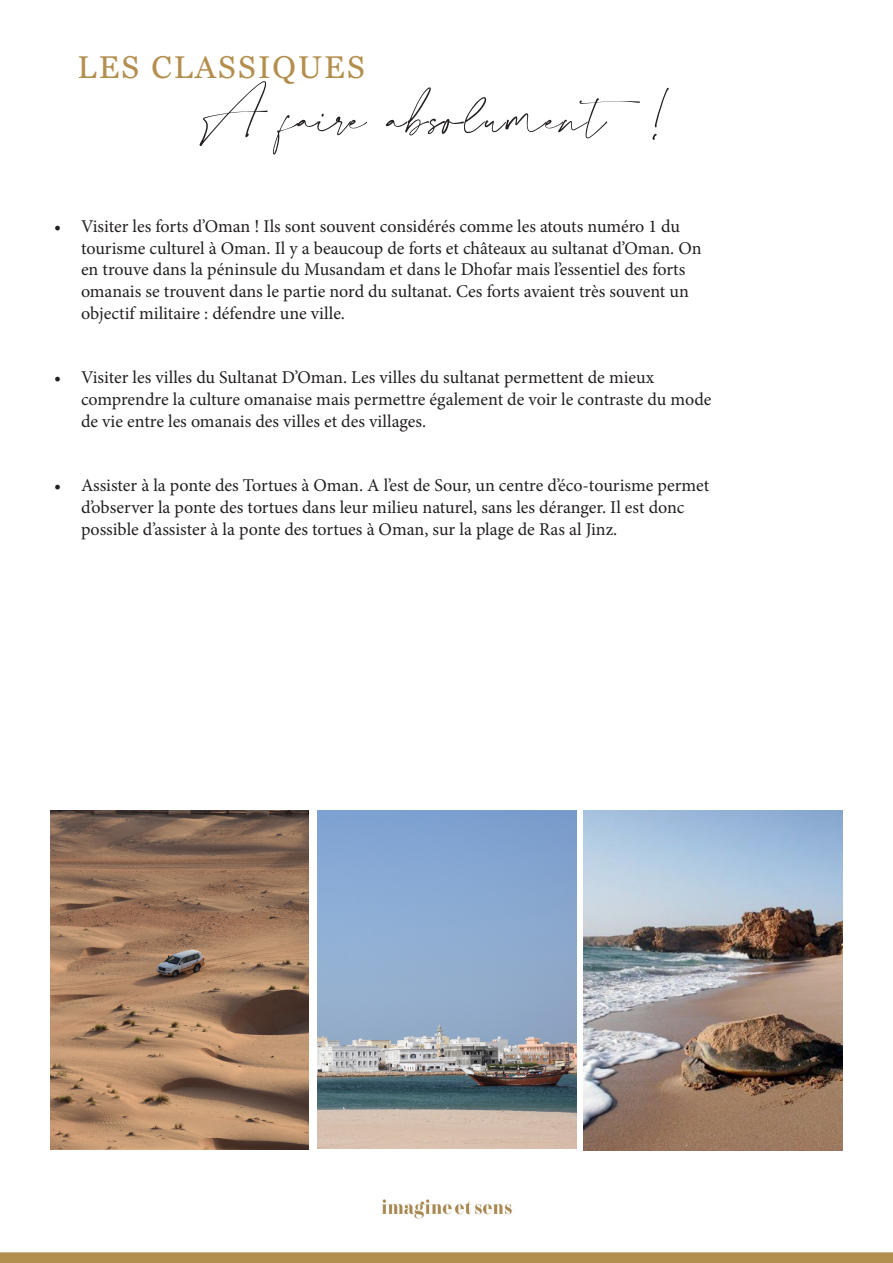
<style>
.page{position:relative;width:893px;height:1263px;background:#fff}
.page>*{position:absolute;margin:0;border:0;box-sizing:border-box;transform-origin:0 0}
.t1{font:67.5px "Collection Free";letter-spacing:.015em;color:#231f20}
.t2{font:31.5px "Georgia";letter-spacing:.07em;color:#b38f4f}
.t3{font:18px/21.6px "Minion Pro";color:#231f20}
</style>
<div class="page">
<img style="left:50px;top:810px;width:258px;height:339px">
<img style="left:583px;top:810px;width:260px;height:340px">
<img style="left:317px;top:810px;width:260px;height:339px">
<div style="left:2px;top:1254px;width:889px;height:7px;background:#b38f4f"></div>
<div style="left:0;top:1252px;width:893px;height:11px;border:4px solid #b38f4f"></div>
<img style="left:381px;top:1199px;width:131px;height:20px">
<p class="t2" style="left:78px;top:44px;width:288px">LES CLASSIQUES</p>
<p class="t1" style="left:197px;top:81px;width:476px">À faire absolument!</p>
<p class="t3" style="left:81px;top:216px;width:622px;text-indent:-27px">• Visiter les forts d’Oman ! Ils sont souvent considérés comme les atouts numéro 1 du tourisme culturel à Oman. Il y a beaucoup de forts et châteaux au sultanat d’Oman. On en trouve dans la péninsule du Musandam et dans le Dhofar mais l’essentiel des forts omanais se trouvent dans le partie nord du sultanat. Ces forts avaient très souvent un objectif militaire : défendre une ville.</p>
<p class="t3" style="left:81px;top:367px;width:632px;text-indent:-27px">• Visiter les villes du Sultanat D’Oman. Les villes du sultanat permettent de mieux comprendre la culture omanaise mais permettre également de voir le contraste du mode de vie entre les omanais des villes et des villages.</p>
<p class="t3" style="left:81px;top:475px;width:630px;text-indent:-27px">• Assister à la ponte des Tortues à Oman. A l’est de Sour, un centre d’éco-tourisme permet d’observer la ponte des tortues dans leur milieu naturel, sans les déranger. Il est donc possible d’assister à la ponte des tortues à Oman, sur la plage de Ras al Jinz.</p>
</div>
